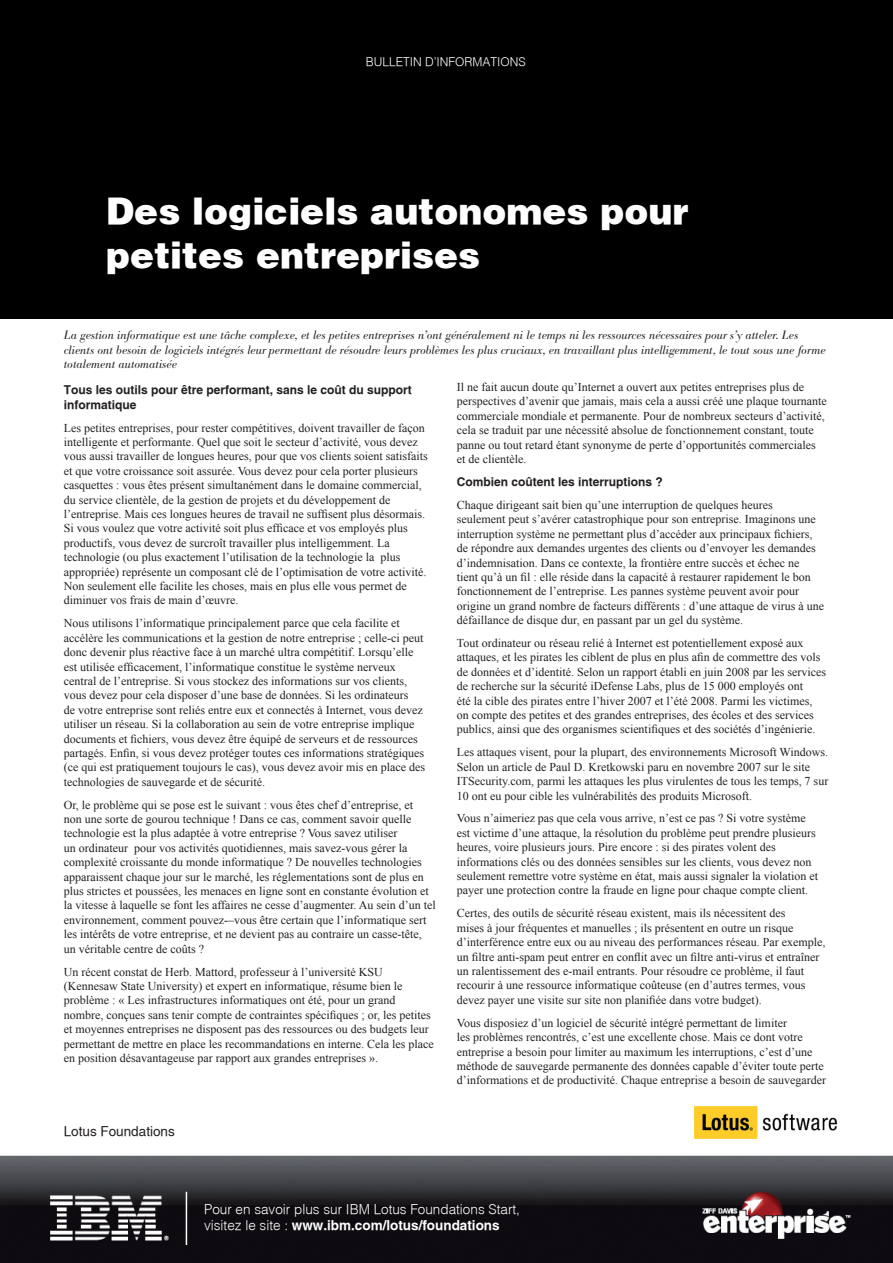
<style>
.page{position:relative;width:893px;height:1263px;background:#fff}
.page>*{position:absolute;margin:0;border:0;box-sizing:border-box;transform-origin:0 0}
.t1{font:900 36px/43.2px "IBM Helv";color:#fff}
.t2{font:300 13.5px/16.2px "IBM Helv";color:#fff}
.t3{font:13.5px "IBM Helv";color:#231f20}
.t4{font:12px/14.4px "Times New Roman";color:#231f20}
.t5{font:italic 300 12px/14.4px "Bodoni Berthold BQ";color:#231f20}
.t6{font:700 12px/14.4px "IBM Helv";color:#231f20}
.t7{font:300 12px "IBM Helv";color:#fff}
.s1{font-weight:700}
</style>
<div class="page">
<div style="left:0;top:1px;width:892px;height:318px;background:#000"></div>
<img style="left:0;top:1155px;width:893px;height:108px">
<img style="left:694px;top:1106px;width:144px;height:33px">
<p class="t7" style="left:366px;top:54px;width:162px">BULLETIN D’INFORMATIONS</p>
<h1 class="t1" style="left:106px;top:189px;width:584px">Des logiciels autonomes pour petites entreprises</h1>
<p class="t5" style="left:64px;top:328px;width:763px">La gestion informatique est une tâche complexe, et les petites entreprises n’ont généralement ni le temps ni les ressources nécessaires pour s’y atteler. Les clients ont besoin de logiciels intégrés leur permettant de résoudre leurs problèmes les plus cruciaux, en travaillant plus intelligemment, le tout sous une forme totalement automatisée</p>
<p class="t6" style="left:64px;top:383px;width:350px">Tous les outils pour être performant, sans le coût du support informatique</p>
<p class="t4" style="left:64px;top:420px;width:365px">Les petites entreprises, pour rester compétitives, doivent travailler de façon intelligente et performante. Quel que soit le secteur d’activité, vous devez vous aussi travailler de longues heures, pour que vos clients soient satisfaits et que votre croissance soit assurée. Vous devez pour cela porter plusieurs casquettes : vous êtes présent simultanément dans le domaine commercial, du service clientèle, de la gestion de projets et du développement de l’entreprise. Mais ces longues heures de travail ne suffisent plus désormais.<br>Si vous voulez que votre activité soit plus efficace et vos employés plus productifs, vous devez de surcroît travailler plus intelligemment. La technologie (ou plus exactement l’utilisation de la technologie la plus appropriée) représente un composant clé de l’optimisation de votre activité.<br>Non seulement elle facilite les choses, mais en plus elle vous permet de diminuer vos frais de main d’œuvre.</p>
<p class="t4" style="left:64px;top:616px;width:363px">Nous utilisons l’informatique principalement parce que cela facilite et accélère les communications et la gestion de notre entreprise ; celle-ci peut donc devenir plus réactive face à un marché ultra compétitif. Lorsqu’elle est utilisée efficacement, l’informatique constitue le système nerveux central de l’entreprise. Si vous stockez des informations sur vos clients, vous devez pour cela disposer d’une base de données. Si les ordinateurs<br>de votre entreprise sont reliés entre eux et connectés à Internet, vous devez utiliser un réseau. Si la collaboration au sein de votre entreprise implique documents et fichiers, vous devez être équipé de serveurs et de ressources partagés. Enfin, si vous devez protéger toutes ces informations stratégiques (ce qui est pratiquement toujours le cas), vous devez avoir mis en place des technologies de sauvegarde et de sécurité.</p>
<p class="t4" style="left:64px;top:797px;width:373px">Or, le problème qui se pose est le suivant : vous êtes chef d’entreprise, et<br>non une sorte de gourou technique ! Dans ce cas, comment savoir quelle technologie est la plus adaptée à votre entreprise ? Vous savez utiliser<br>un ordinateur pour vos activités quotidiennes, mais savez-vous gérer la complexité croissante du monde informatique ? De nouvelles technologies apparaissent chaque jour sur le marché, les réglementations sont de plus en plus strictes et poussées, les menaces en ligne sont en constante évolution et la vitesse à laquelle se font les affaires ne cesse d’augmenter. Au sein d’un tel environnement, comment pouvez-–vous être certain que l’informatique sert les intérêts de votre entreprise, et ne devient pas au contraire un casse-tête, un véritable centre de coûts ?</p>
<p class="t4" style="left:64px;top:964px;width:371px">Un récent constat de Herb. Mattord, professeur à l’université KSU (Kennesaw State University) et expert en informatique, résume bien le problème : « Les infrastructures informatiques ont été, pour un grand nombre, conçues sans tenir compte de contraintes spécifiques ; or, les petites et moyennes entreprises ne disposent pas des ressources ou des budgets leur permettant de mettre en place les recommandations en interne. Cela les place en position désavantageuse par rapport aux grandes entreprises ».</p>
<p class="t3" style="left:64px;top:1124px;width:113px">Lotus Foundations</p>
<p class="t4" style="left:457px;top:380px;width:371px">Il ne fait aucun doute qu’Internet a ouvert aux petites entreprises plus de perspectives d’avenir que jamais, mais cela a aussi créé une plaque tournante commerciale mondiale et permanente. Pour de nombreux secteurs d’activité, cela se traduit par une nécessité absolue de fonctionnement constant, toute panne ou tout retard étant synonyme de perte d’opportunités commerciales et de clientèle.</p>
<p class="t6" style="left:457px;top:474px;width:208px">Combien coûtent les interruptions ?</p>
<p class="t4" style="left:457px;top:497px;width:369px">Chaque dirigeant sait bien qu’une interruption de quelques heures seulement peut s’avérer catastrophique pour son entreprise. Imaginons une interruption système ne permettant plus d’accéder aux principaux fichiers, de répondre aux demandes urgentes des clients ou d’envoyer les demandes d’indemnisation. Dans ce contexte, la frontière entre succès et échec ne<br>tient qu’à un fil : elle réside dans la capacité à restaurer rapidement le bon fonctionnement de l’entreprise. Les pannes système peuvent avoir pour origine un grand nombre de facteurs différents : d’une attaque de virus à une défaillance de disque dur, en passant par un gel du système.</p>
<p class="t4" style="left:457px;top:636px;width:371px">Tout ordinateur ou réseau relié à Internet est potentiellement exposé aux attaques, et les pirates les ciblent de plus en plus afin de commettre des vols de données et d’identité. Selon un rapport établi en juin 2008 par les services de recherche sur la sécurité iDefense Labs, plus de 15 000 employés ont<br>été la cible des pirates entre l’hiver 2007 et l’été 2008. Parmi les victimes, on compte des petites et des grandes entreprises, des écoles et des services publics, ainsi que des organismes scientifiques et des sociétés d’ingénierie.</p>
<p class="t4" style="left:457px;top:745px;width:373px">Les attaques visent, pour la plupart, des environnements Microsoft Windows.<br>Selon un article de Paul D. Kretkowski paru en novembre 2007 sur le site ITSecurity.com, parmi les attaques les plus virulentes de tous les temps, 7 sur 10 ont eu pour cible les vulnérabilités des produits Microsoft.</p>
<p class="t4" style="left:457px;top:811px;width:363px">Vous n’aimeriez pas que cela vous arrive, n’est ce pas ? Si votre système est victime d’une attaque, la résolution du problème peut prendre plusieurs heures, voire plusieurs jours. Pire encore : si des pirates volent des informations clés ou des données sensibles sur les clients, vous devez non seulement remettre votre système en état, mais aussi signaler la violation et payer une protection contre la fraude en ligne pour chaque compte client.</p>
<p class="t4" style="left:457px;top:906px;width:370px">Certes, des outils de sécurité réseau existent, mais ils nécessitent des<br>mises à jour fréquentes et manuelles ; ils présentent en outre un risque d’interférence entre eux ou au niveau des performances réseau. Par exemple, un filtre anti-spam peut entrer en conflit avec un filtre anti-virus et entraîner un ralentissement des e-mail entrants. Pour résoudre ce problème, il faut recourir à une ressource informatique coûteuse (en d’autres termes, vous devez payer une visite sur site non planifiée dans votre budget).</p>
<p class="t4" style="left:457px;top:1015px;width:371px">Vous disposiez d’un logiciel de sécurité intégré permettant de limiter<br>les problèmes rencontrés, c’est une excellente chose. Mais ce dont votre entreprise a besoin pour limiter au maximum les interruptions, c’est d’une méthode de sauvegarde permanente des données capable d’éviter toute perte d’informations et de productivité. Chaque entreprise a besoin de sauvegarder</p>
<p class="t2" style="left:204px;top:1200px;width:317px">Pour en savoir plus sur IBM Lotus Foundations Start, visitez le site : <span class="s1">www.ibm.com/lotus/foundations</span></p>
</div>
